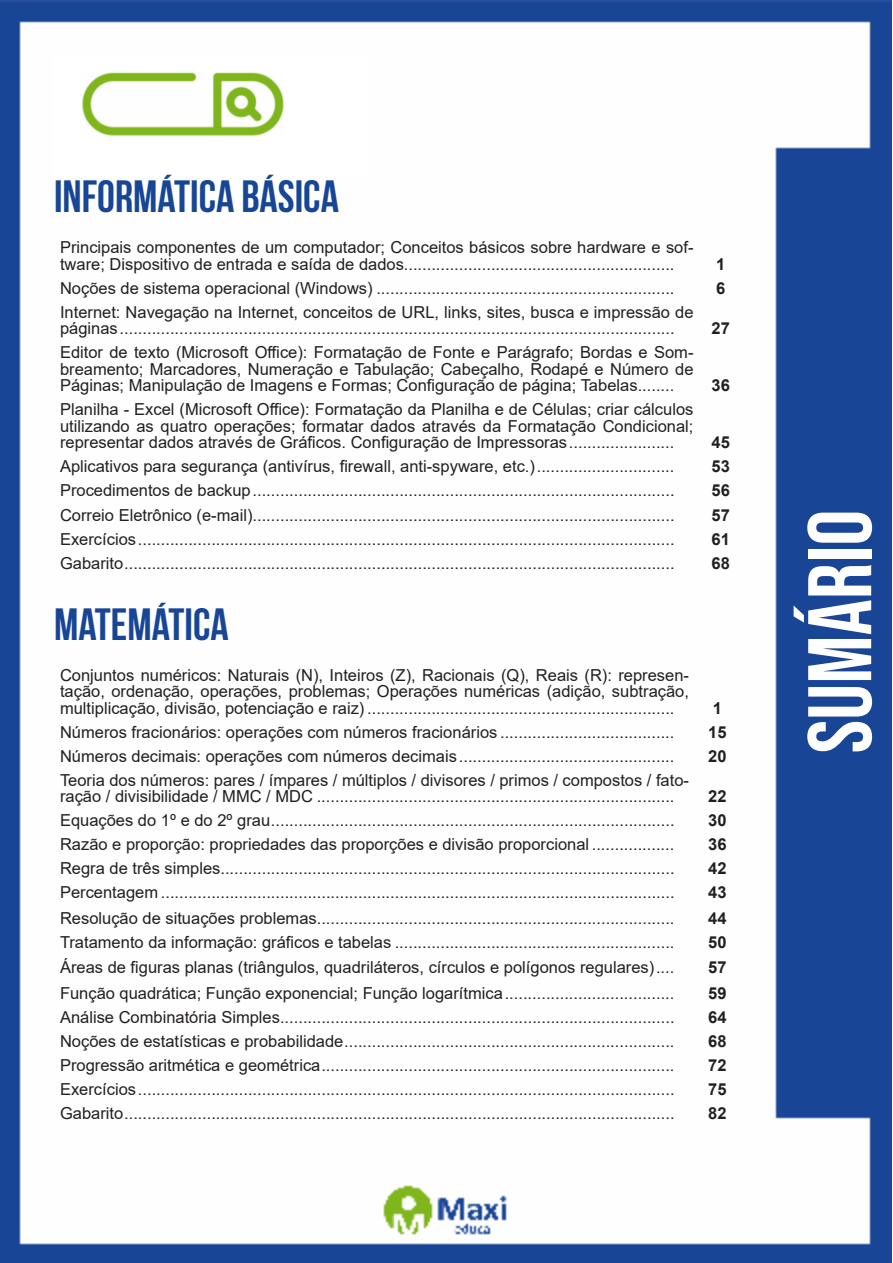
<style>
.page{position:relative;width:893px;height:1263px;background:#fff}
.page>*{position:absolute;margin:0;border:0;box-sizing:border-box;transform-origin:0 0}
.t1{font:90px "Bebas Neue";color:#fff}
.t2{font:700 45px "Bebas Neue";color:#184696}
.ALTERNATIVAS{font:16.5px/16.5px "Arial";color:#231f20}
.INDICE{font:700 16.5px "Arial";color:#231f20}
</style>
<div class="page">
<img style="left:0;top:0;width:892px;height:1263px">
<div style="left:53px;top:55px;width:317px;height:121px;background:#fff"></div>
<img style="left:82px;top:72px;width:201px;height:64px">
<p class="t2" style="left:54px;top:172px;width:286px">INFORMÁTICA BÁSICA</p>
<p class="ALTERNATIVAS" style="left:60px;top:239px;width:635px">Principais componentes de um computador; Conceitos básicos sobre hardware e sof&shy;tware; Dispositivo de entrada e saída de dados...........................................................</p>
<p class="INDICE" style="left:716px;top:252px;width:11px">1</p>
<p class="ALTERNATIVAS" style="left:60px;top:280px;width:616px">Noções de sistema operacional (Windows) .................................................................</p>
<p class="INDICE" style="left:716px;top:276px;width:11px">6</p>
<p class="ALTERNATIVAS" style="left:60px;top:304px;width:635px">Internet: Navegação na Internet, conceitos de URL, links, sites, busca e impressão de páginas.........................................................................................................................</p>
<p class="INDICE" style="left:712px;top:317px;width:20px">27</p>
<p class="ALTERNATIVAS" style="left:60px;top:344px;width:635px;text-align:justify">Editor de texto (Microsoft Office): Formatação de Fonte e Parágrafo; Bordas e Som&shy;breamento; Marcadores, Numeração e Tabulação; Cabeçalho, Rodapé e Número de Páginas; Manipulação de Imagens e Formas; Configuração de página; Tabelas........</p>
<p class="ALTERNATIVAS" style="left:60px;top:401px;width:635px;text-align:justify">Planilha - Excel (Microsoft Office): Formatação da Planilha e de Células; criar cálculos utilizando as quatro operações; formatar dados através da Formatação Condicional; representar dados através de Gráficos. Configuração de Impressoras.......................</p>
<p class="INDICE" style="left:712px;top:374px;width:20px">36</p>
<p class="INDICE" style="left:712px;top:431px;width:20px">45</p>
<p class="ALTERNATIVAS" style="left:60px;top:458px;width:616px">Aplicativos para segurança (antivírus, firewall, anti-spyware, etc.)..............................</p>
<p class="INDICE" style="left:712px;top:455px;width:20px">53</p>
<p class="ALTERNATIVAS" style="left:60px;top:482px;width:616px">Procedimentos de backup............................................................................................</p>
<p class="INDICE" style="left:712px;top:479px;width:20px">56</p>
<p class="ALTERNATIVAS" style="left:60px;top:506px;width:616px">Correio Eletrônico (e-mail)............................................................................................</p>
<p class="INDICE" style="left:712px;top:503px;width:20px">57</p>
<p class="ALTERNATIVAS" style="left:60px;top:530px;width:616px">Exercícios.....................................................................................................................</p>
<p class="INDICE" style="left:712px;top:527px;width:20px">61</p>
<p class="ALTERNATIVAS" style="left:60px;top:554px;width:616px">Gabarito........................................................................................................................</p>
<p class="INDICE" style="left:712px;top:551px;width:20px">68</p>
<p class="t2" style="left:54px;top:599px;width:176px">MATEMÁTICA</p>
<p class="ALTERNATIVAS" style="left:60px;top:666px;width:630px;text-align:justify">Conjuntos numéricos: Naturais (N), Inteiros (Z), Racionais (Q), Reais (R): represen&shy;tação, ordenação, operações, problemas; Operações numéricas (adição, subtração, multiplicação, divisão, potenciação e raiz) ...................................................................</p>
<p class="INDICE" style="left:713px;top:696px;width:11px">1</p>
<p class="ALTERNATIVAS" style="left:60px;top:723px;width:616px">Números fracionários: operações com números fracionários ......................................</p>
<p class="INDICE" style="left:708px;top:720px;width:20px">15</p>
<p class="ALTERNATIVAS" style="left:60px;top:747px;width:616px">Números decimais: operações com números decimais...............................................</p>
<p class="INDICE" style="left:708px;top:744px;width:20px">20</p>
<p class="ALTERNATIVAS" style="left:60px;top:771px;width:630px">Teoria dos números: pares / ímpares / múltiplos / divisores / primos / compostos / fato&shy;ração / divisibilidade / MMC / MDC ..............................................................................</p>
<p class="INDICE" style="left:708px;top:785px;width:20px">22</p>
<p class="ALTERNATIVAS" style="left:60px;top:812px;width:616px">Equações do 1º e do 2º grau........................................................................................</p>
<p class="INDICE" style="left:708px;top:809px;width:20px">30</p>
<p class="ALTERNATIVAS" style="left:60px;top:836px;width:616px">Razão e proporção: propriedades das proporções e divisão proporcional ..................</p>
<p class="INDICE" style="left:708px;top:833px;width:20px">36</p>
<p class="ALTERNATIVAS" style="left:60px;top:860px;width:616px">Regra de três simples...................................................................................................</p>
<p class="INDICE" style="left:708px;top:857px;width:20px">42</p>
<p class="ALTERNATIVAS" style="left:60px;top:884px;width:616px">Percentagem ................................................................................................................</p>
<p class="INDICE" style="left:708px;top:881px;width:20px">43</p>
<p class="ALTERNATIVAS" style="left:60px;top:910px;width:616px">Resolução de situações problemas..............................................................................</p>
<p class="INDICE" style="left:708px;top:906px;width:20px">44</p>
<p class="ALTERNATIVAS" style="left:60px;top:934px;width:616px">Tratamento da informação: gráficos e tabelas .............................................................</p>
<p class="INDICE" style="left:708px;top:930px;width:20px">50</p>
<p class="ALTERNATIVAS" style="left:60px;top:958px;width:616px">Áreas de figuras planas (triângulos, quadriláteros, círculos e polígonos regulares)....</p>
<p class="INDICE" style="left:708px;top:955px;width:20px">57</p>
<p class="ALTERNATIVAS" style="left:60px;top:985px;width:616px">Função quadrática; Função exponencial; Função logarítmica.....................................</p>
<p class="INDICE" style="left:708px;top:982px;width:20px">59</p>
<p class="ALTERNATIVAS" style="left:60px;top:1009px;width:616px">Análise Combinatória Simples......................................................................................</p>
<p class="INDICE" style="left:708px;top:1006px;width:20px">64</p>
<p class="ALTERNATIVAS" style="left:60px;top:1033px;width:616px">Noções de estatísticas e probabilidade........................................................................</p>
<p class="INDICE" style="left:708px;top:1030px;width:20px">68</p>
<p class="ALTERNATIVAS" style="left:60px;top:1057px;width:616px">Progressão aritmética e geométrica.............................................................................</p>
<p class="INDICE" style="left:708px;top:1054px;width:20px">72</p>
<p class="ALTERNATIVAS" style="left:60px;top:1081px;width:616px">Exercícios.....................................................................................................................</p>
<p class="INDICE" style="left:708px;top:1078px;width:20px">75</p>
<p class="ALTERNATIVAS" style="left:60px;top:1105px;width:616px">Gabarito........................................................................................................................</p>
<p class="INDICE" style="left:708px;top:1102px;width:20px">82</p>
<h1 class="t1" style="left:789px;top:753px;width:245px;rotate:-90deg">sumário</h1>
</div>
